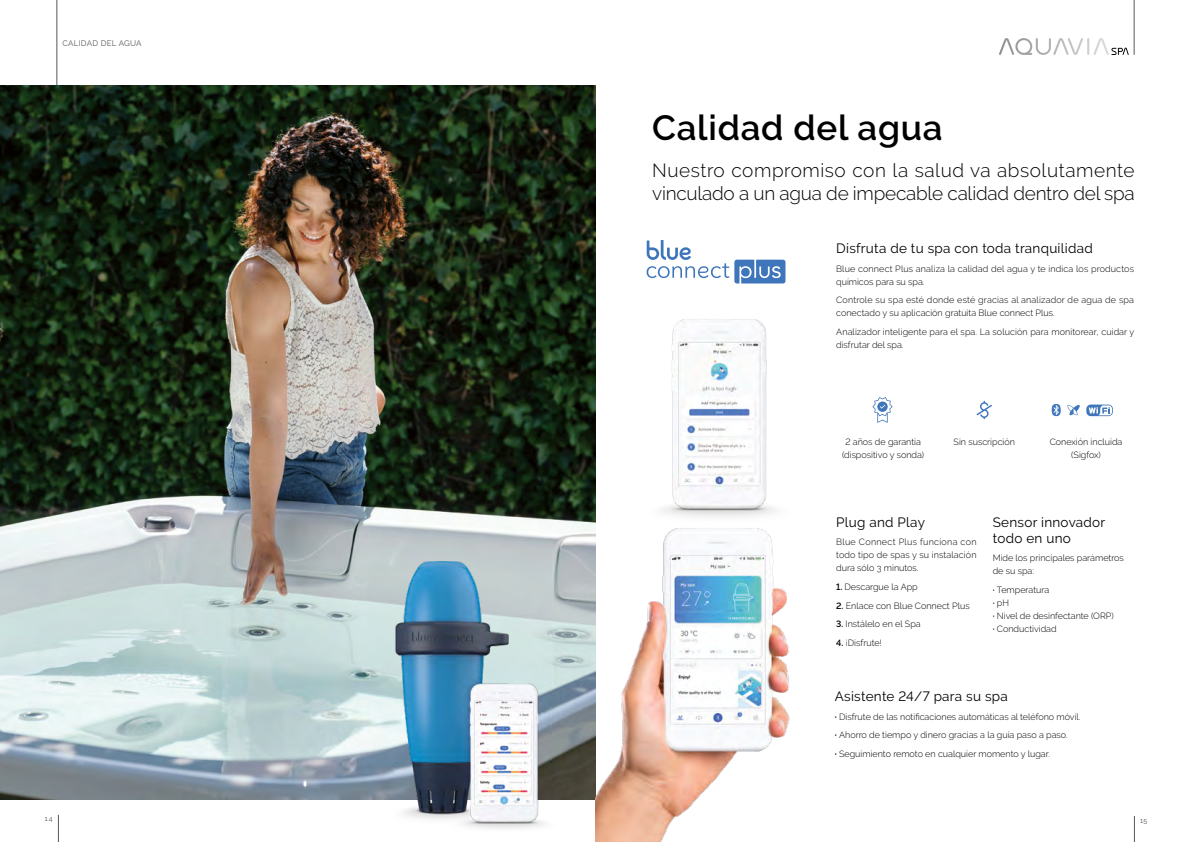
<style>
.page{position:relative;width:1191px;height:842px;background:#fff}
.page>*{position:absolute;margin:0;border:0;box-sizing:border-box;transform-origin:0 0}
.t1{font:600 35px "Raleway";letter-spacing:.02em;color:#000}
.t2{font:300 19px/23px "Raleway";letter-spacing:-.01em;color:#000}
.t3{font:13.5px/16px "Raleway";letter-spacing:.02em;color:#000}
.t4{font:300 9px/13px "Raleway";color:#000}
.t5{font:8px "Raleway";letter-spacing:.035em;color:#575756}
.t6{font:7px "Raleway";color:#575756}
.s1{font-weight:600}
.s2{font-weight:700}
</style>
<div class="page">
<hr style="left:1134px;top:0;width:1px;height:55px;background:#575756">
<svg style="left:999px;top:38px;width:129px;height:17px"></svg>
<img style="left:672px;top:319px;width:95px;height:156px">
<hr style="left:57px;top:0;width:1px;height:85px;background:#575756">
<img style="left:0;top:85px;width:595px;height:714px">
<svg style="left:646px;top:240px;width:139px;height:43px"></svg>
<img style="left:595px;top:475px;width:195px;height:367px">
<svg style="left:872px;top:397px;width:20px;height:26px"></svg>
<svg style="left:1051px;top:404px;width:29px;height:12px"></svg>
<svg style="left:1086px;top:405px;width:27px;height:11px"></svg>
<svg style="left:976px;top:401px;width:16px;height:18px"></svg>
<img style="left:390px;top:562px;width:167px;height:267px">
<svg style="left:1134px;top:816px;width:1px;height:26px"></svg>
<svg style="left:58px;top:815px;width:1px;height:27px"></svg>
<p class="t5" style="left:62px;top:39px;width:81px">CALIDAD DEL AGUA</p>
<p class="t1" style="left:652px;top:108px;width:292px">Calidad del agua</p>
<p class="t2" style="left:652px;top:158px;width:484px">Nuestro compromiso con la salud va absolutamente vinculado a un agua de impecable calidad dentro del spa</p>
<p class="t3" style="left:836px;top:240px;width:258px">Disfruta de tu spa con toda tranquilidad</p>
<p class="t4" style="left:836px;top:262px;width:299px">Blue connect Plus analiza la calidad del agua y te indica los productos químicos para su spa.</p>
<p class="t4" style="left:836px;top:294px;width:299px">Controle su spa esté donde esté gracias al analizador de agua de spa conectado y su aplicación gratuita Blue connect Plus.</p>
<p class="t4" style="left:836px;top:325px;width:299px">Analizador inteligente para el spa. La solución para monitorear, cuidar y disfrutar del spa.</p>
<p class="t4" style="left:842px;top:435px;width:84px;text-align:center">2 años de garantía (dispositivo y sonda)</p>
<p class="t4" style="left:953px;top:435px;width:63px">Sin suscripción</p>
<p class="t4" style="left:1049px;top:435px;width:74px;text-align:center">Conexión incluida (Sigfox)</p>
<p class="t3" style="left:836px;top:514px;width:90px">Plug and Play</p>
<p class="t4" style="left:836px;top:536px;width:142px;text-align:justify">Blue Connect Plus funciona con todo tipo de spas y su instalación dura sólo 3 minutos.</p>
<p class="t4" style="left:836px;top:580px;width:83px"><span class="s1">1.</span> Descargue la App</p>
<p class="t4" style="left:836px;top:599px;width:135px"><span class="s1">2.</span> Enlace con Blue Connect Plus</p>
<p class="t4" style="left:836px;top:618px;width:86px"><span class="s1">3.</span> Instálelo en el Spa</p>
<p class="t4" style="left:836px;top:636px;width:47px"><span class="s1">4.</span> ¡Disfrute!</p>
<p class="t3" style="left:992px;top:514px;width:114px">Sensor innovador todo en uno</p>
<p class="t4" style="left:992px;top:552px;width:133px">Mide los principales parámetros de su spa:</p>
<p class="t4" style="left:992px;top:583px;width:122px"><span class="s1">·</span> Temperatura<br><span class="s1">·</span> pH<br><span class="s1">·</span> Nivel de desinfectante (ORP) <span class="s1">·</span> Conductividad</p>
<p class="t3" style="left:835px;top:688px;width:174px">Asistente 24/7 para su spa</p>
<p class="t4" style="left:835px;top:707px;width:247px;line-height:18.7px"><span class="s2">·</span> Disfrute de las notificaciones automáticas al teléfono móvil. <span class="s2">·</span> Ahorro de tiempo y dinero gracias a la guía paso a paso.<br><span class="s2">·</span> Seguimiento remoto en cualquier momento y lugar.</p>
<p class="t6" style="left:45px;top:815px;width:9px">14</p>
<p class="t6" style="left:1140px;top:816px;width:9px">15</p>
</div>
